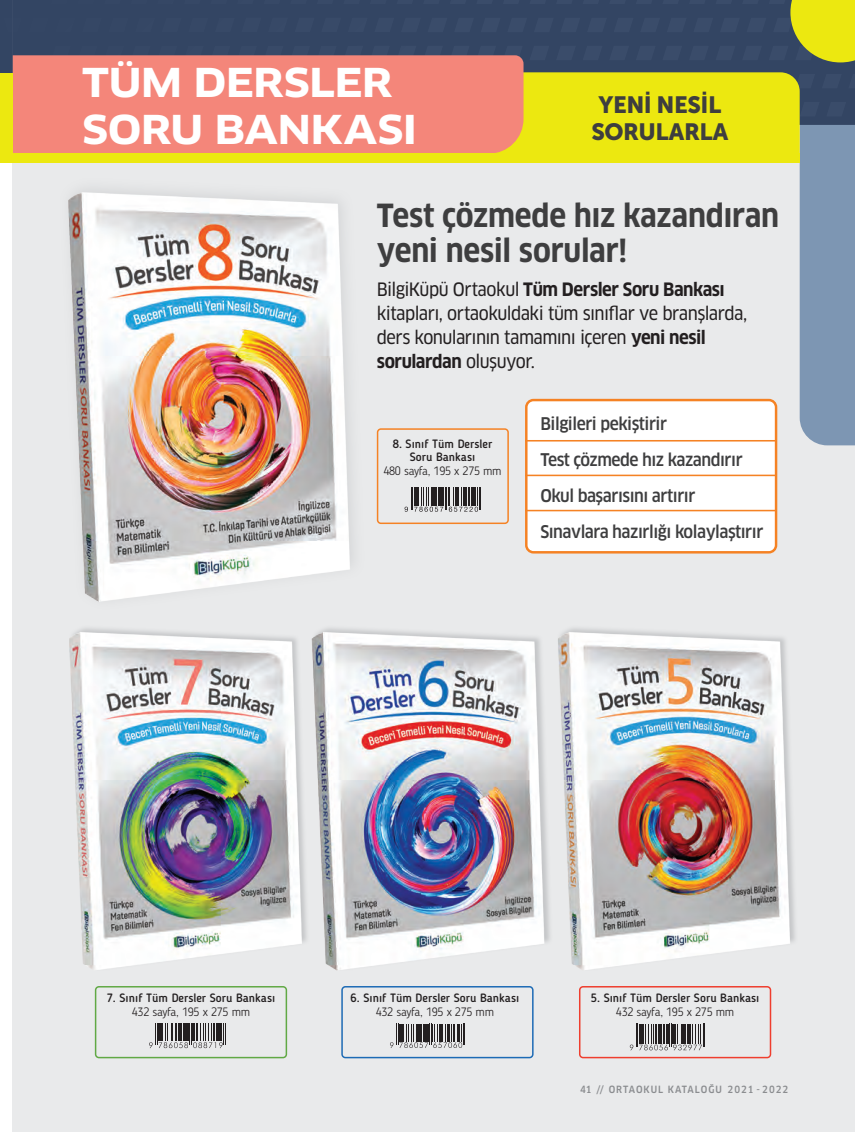
<style>
.page{position:relative;width:855px;height:1132px;background:#fff}
.page>*{position:absolute;margin:0;border:0;box-sizing:border-box;transform-origin:0 0}
.t1{font:700 expanded 38.85px/46.7px "Clan Pro";letter-spacing:-.02em;color:#fff}
.t2{font:700 31.2px/34.7px "Clan Pro Narr";letter-spacing:-.01em;color:#3e3e3f}
.t3{font:23.4px/26px "Museo Sans 900";letter-spacing:-.02em;color:#3e3e3f;text-align:center}
.t4{font:18px/24px "Clan Pro Narr News";letter-spacing:-.03em;color:#231f20}
.t5{font:700 18px "Clan Pro Narr";letter-spacing:-.025em;color:#231f20}
.t6{font:500 17.1px/36.2px "Clan Pro Narr";letter-spacing:-.03em;color:#3e3e3f}
.t7{font:500 12px/13.5px "Blogger Sans";color:#231f20;text-align:center}
.t8{font:300 12px "Blogger Sans";letter-spacing:-.02em;color:#231f20}
.t9{font:500 9.75px "Clan Pro Narr";letter-spacing:.1em;color:#8b8d90}
.s1{font-family:"Clan Pro Narr News";font-weight:400}
.s2{font-family:"Clan Pro Narr";font-weight:700}
</style>
<div class="page">
<div style="left:13px;top:0;width:842px;height:1131px;background:#e9eaeb"></div>
<svg style="left:0;top:0;width:22px;height:73px"></svg>
<img style="left:78px;top:445px;width:299px;height:152px">
<div style="left:341px;top:985px;width:192px;height:72px;border:2px solid #1d6bb5;border-radius:3px"></div>
<img style="left:335px;top:628px;width:191px;height:361px">
<svg style="left:390px;top:1023px;width:75px;height:24px"></svg>
<div style="left:95px;top:985px;width:192px;height:72px;border:2px solid #61a945;border-radius:3px"></div>
<img style="left:69px;top:597px;width:266px;height:392px">
<svg style="left:149px;top:1023px;width:77px;height:24px"></svg>
<div style="left:579px;top:985px;width:192px;height:72px;border:2px solid #ef3e2e;border-radius:3px"></div>
<img style="left:526px;top:628px;width:269px;height:361px">
<svg style="left:630px;top:1023px;width:75px;height:27px"></svg>
<div style="left:377px;top:428px;width:132px;height:96px;border:2px solid #f58224;border-radius:3px"></div>
<div style="left:526px;top:400px;width:250px;height:152px;background:#fff;border-radius:7px"></div>
<div style="left:525px;top:398px;width:252px;height:155px;border:2px solid #f58224;border-radius:7px"></div>
<hr style="left:525px;top:474px;width:250px;height:2px;background:#f58224">
<hr style="left:525px;top:509px;width:250px;height:2px;background:#f58224">
<svg style="left:404px;top:487px;width:77px;height:24px"></svg>
<svg style="left:29px;top:0;width:826px;height:445px"></svg>
<div style="left:13px;top:55px;width:510px;height:99px;background:#f4867a"></div>
<div style="left:13px;top:154px;width:786px;height:9px;background:#ece810"></div>
<div style="left:0;top:73px;width:13px;height:81px;background:#ece810"></div>
<div style="left:0;top:154px;width:13px;height:9px;background:#ece810"></div>
<h1 class="t1" style="left:82px;top:60px;width:337px">TÜM DERSLER<br>SORU BANKASI</h1>
<h3 class="t3" style="left:591px;top:92px;width:138px">YENİ NESİL<br>SORULARLA</h3>
<h2 class="t2" style="left:377px;top:198px;width:404px">Test çözmede hız kazandıran yeni nesil sorular!</h2>
<h3 class="t5" style="left:377px;top:278px;width:349px"><span class="s1">BilgiKüpü Ortaokul</span> Tüm Dersler Soru Bankası</h3>
<h3 class="t4" style="left:377px;top:301px;width:372px">kitapları, ortaokuldaki tüm sınıflar ve branşlarda, ders konularının tamamını içeren <span class="s2">yeni nesil</span></h3>
<h3 class="t5" style="left:377px;top:350px;width:160px">sorulardan <span class="s1">oluşuyor.</span></h3>
<p class="t7" style="left:393px;top:436px;width:101px">8. Sınıf Tüm Dersler<br>Soru Bankası</p>
<p class="t8" style="left:383px;top:463px;width:120px">480 sayfa, 195 x 275 mm</p>
<h3 class="t6" style="left:540px;top:405px;width:225px">Bilgileri pekiştirir<br>Test çözmede hız kazandırır<br>Okul başarısını artırır<br>Sınavlara hazırlığı kolaylaştırır</h3>
<p class="t7" style="left:107px;top:990px;width:170px">7. Sınıf Tüm Dersler Soru Bankası</p>
<p class="t8" style="left:132px;top:1003px;width:120px">432 sayfa, 195 x 275 mm</p>
<p class="t7" style="left:351px;top:990px;width:170px">6. Sınıf Tüm Dersler Soru Bankası</p>
<p class="t8" style="left:376px;top:1003px;width:120px">432 sayfa, 195 x 275 mm</p>
<p class="t7" style="left:591px;top:990px;width:170px">5. Sınıf Tüm Dersler Soru Bankası</p>
<p class="t8" style="left:616px;top:1003px;width:120px">432 sayfa, 195 x 275 mm</p>
<p class="t9" style="left:580px;top:1082px;width:210px">41 // ORTAOKUL KATALOĞU 2021 - 2022</p>
</div>
